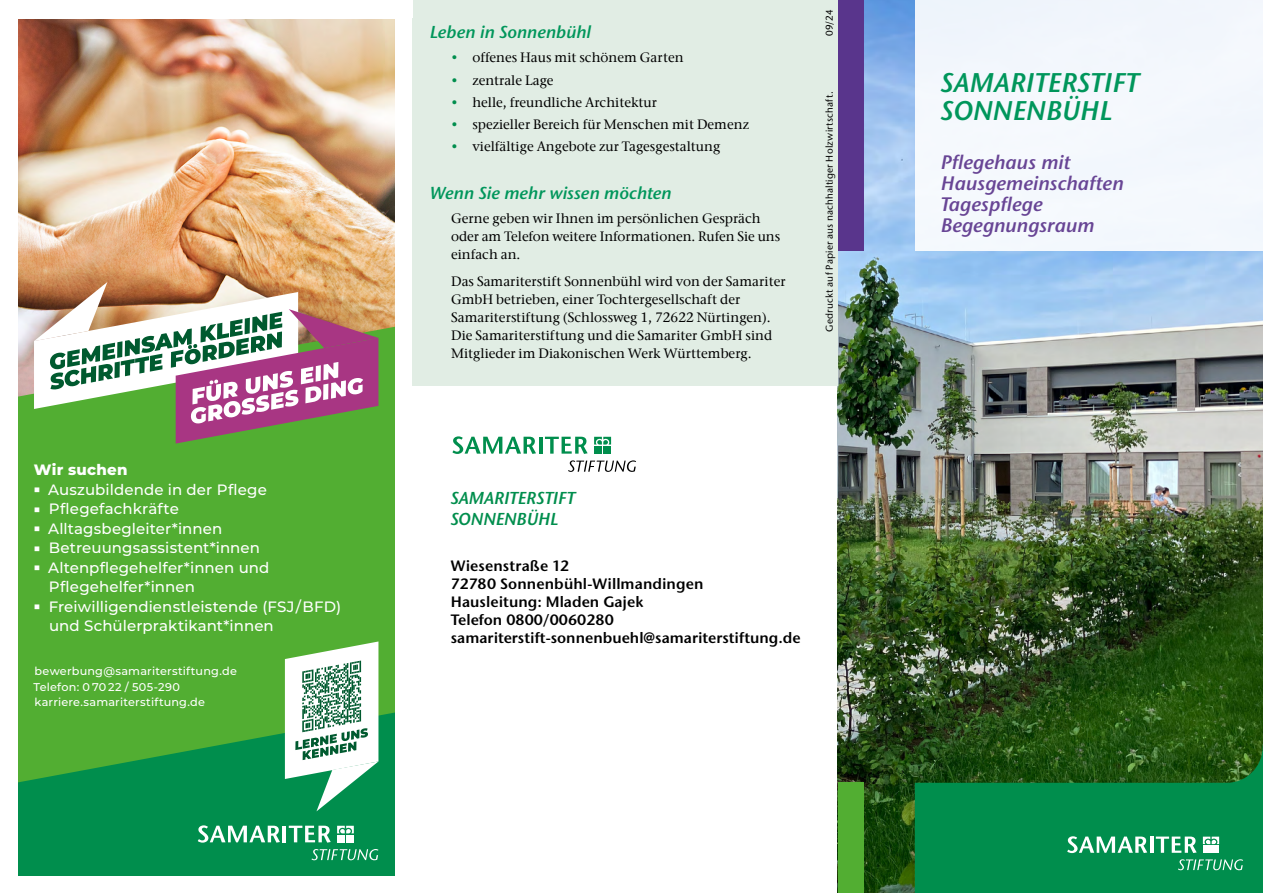
<style>
.page{position:relative;width:1263px;height:893px;background:#fff}
.page>*{position:absolute;margin:0;border:0;box-sizing:border-box;transform-origin:0 0}
.t1{font:italic 600 27px/28px "Stone Sans ITC Pro";color:#00965b}
.t2{font:italic 600 19.5px/21px "Stone Sans ITC Pro";color:#684595}
.t3{font:italic 600 17.25px "Stone Sans ITC Pro";color:#00965b}
.t4{font:italic 600 17.25px/21px "Stone Sans ITC Pro";letter-spacing:-.01em;color:#008e4d}
.t5{font:500 15px/19.5px "Montserrat";letter-spacing:.005em;color:#fff}
.t6{font:600 15px/18px "Stone Sans ITC Pro";color:#000}
.t7{font:800 15px "Montserrat";letter-spacing:.015em;color:#fff}
.t8{font:500 13.5px/18px "ITC Stone Serif Com";color:#000}
.t9{font:500 11.25px/15.3px "Montserrat";letter-spacing:.015em;color:#fff}
.t10{font:500 9.9px "Stone Sans ITC Pro";letter-spacing:.025em;color:#000}
.s1{font-size:12px}
.s2{font-family:"Stone Sans ITC Pro";color:#008e4d}
.s3{color:#008e4d}
</style>
<div class="page">
<div style="left:17px;top:110px;width:378px;height:767px;background:#52ae32"></div>
<svg style="left:17px;top:712px;width:378px;height:164px;fill:#008e4d"></svg>
<img style="left:17px;top:19px;width:378px;height:378px">
<svg style="left:34px;top:282px;width:344px;height:162px"></svg>
<svg style="left:285px;top:641px;width:93px;height:170px;background:#9ccab0"></svg>
<svg style="left:198px;top:825px;width:82px;height:18px"></svg>
<hr style="left:283px;top:826px;width:3px;height:16px;background:#fff">
<svg style="left:289px;top:826px;width:42px;height:17px"></svg>
<svg style="left:311px;top:849px;width:67px;height:11px"></svg>
<svg style="left:337px;top:826px;width:17px;height:7px"></svg>
<div style="left:337px;top:835px;width:8px;height:7px;background:#fff"></div>
<div style="left:346px;top:835px;width:8px;height:7px;background:#fff"></div>
<img style="left:838px;top:0;width:425px;height:893px">
<div style="left:915px;top:0;width:348px;height:251px;background:#f4f8fd"></div>
<div style="left:412px;top:0;width:426px;height:386px;background:#e1ede4"></div>
<svg style="left:915px;top:695px;width:348px;height:198px;background:#107132"></svg>
<svg style="left:1067px;top:836px;width:80px;height:17px"></svg>
<hr style="left:1150px;top:836px;width:3px;height:17px;background:#fff">
<svg style="left:1156px;top:836px;width:41px;height:17px"></svg>
<svg style="left:1178px;top:859px;width:65px;height:11px"></svg>
<svg style="left:1203px;top:837px;width:16px;height:7px"></svg>
<div style="left:1203px;top:845px;width:7px;height:8px;background:#fff"></div>
<div style="left:1212px;top:845px;width:7px;height:8px;background:#fff"></div>
<div style="left:838px;top:783px;width:25px;height:110px;background:#52ae32"></div>
<div style="left:838px;top:0;width:25px;height:251px;background:#59358c"></div>
<svg style="left:452px;top:436px;width:84px;height:18px"></svg>
<hr style="left:539px;top:437px;width:3px;height:17px;background:#008e4d">
<svg style="left:545px;top:437px;width:43px;height:17px"></svg>
<svg style="left:568px;top:460px;width:68px;height:12px"></svg>
<svg style="left:594px;top:437px;width:17px;height:8px"></svg>
<div style="left:594px;top:446px;width:8px;height:8px;background:#008e4d"></div>
<div style="left:603px;top:446px;width:8px;height:8px;background:#008e4d"></div>
<div style="left:0;top:876px;width:412px;height:17px;background:#fff"></div>
<p class="t7" style="left:34px;top:459px;width:95px">Wir suchen</p>
<p class="t5" style="left:34px;top:479px;width:235px"><span class="s1">■</span> Auszubildende in der Pflege</p>
<p class="t5" style="left:34px;top:498px;width:147px"><span class="s1">■</span> Pflegefachkräfte</p>
<p class="t5" style="left:34px;top:518px;width:190px"><span class="s1">■</span> Alltagsbegleiter*innen</p>
<p class="t5" style="left:34px;top:537px;width:228px"><span class="s1">■</span> Betreuungsassistent*innen</p>
<p class="t5" style="left:49px;top:557px;width:222px;text-indent:-15px"><span class="s1">■</span> Altenpflegehelfer*innen und<br>Pflegehelfer*innen</p>
<p class="t5" style="left:49px;top:596px;width:293px;text-indent:-15px"><span class="s1">■</span> Freiwilligendienstleistende (FSJ / BFD) und Schülerpraktikant*innen</p>
<p class="t9" style="left:34px;top:663px;width:205px">bewerbung@samariterstiftung.de<br>Telefon: 0 70 22 / 505-290 karriere.samariterstiftung.de</p>
<p class="t3" style="left:430px;top:21px;width:163px">Leben in Sonnenbühl</p>
<p class="t8" style="left:451px;top:49px;width:234px"><span class="s2">•</span> offenes Haus mit schönem Garten</p>
<p class="t8" style="left:451px;top:71px;width:104px"><span class="s3">•</span> zentrale Lage</p>
<p class="t8" style="left:451px;top:93px;width:207px"><span class="s3">•</span> helle, freundliche Architektur</p>
<p class="t8" style="left:451px;top:115px;width:299px"><span class="s3">•</span> spezieller Bereich für Menschen mit Demenz</p>
<p class="t8" style="left:451px;top:138px;width:271px"><span class="s3">•</span> vielfältige Angebote zur Tagesgestaltung</p>
<p class="t3" style="left:430px;top:182px;width:243px">Wenn Sie mehr wissen möchten</p>
<p class="t8" style="left:451px;top:210px;width:331px">Gerne geben wir Ihnen im persönlichen Gespräch oder am Telefon weitere Informationen. Rufen Sie uns einfach an.</p>
<p class="t8" style="left:451px;top:272px;width:336px">Das Samariterstift Sonnenbühl wird von der Samariter GmbH betrieben, einer Tochtergesellschaft der Samariterstiftung (Schlossweg 1, 72622 Nürtingen).<br>Die Samariterstiftung und die Samariter GmbH sind Mitglieder im Diakonischen Werk Württemberg.</p>
<p class="t10" style="left:823px;top:36px;width:28px;rotate:-90deg">09/24</p>
<p class="t10" style="left:823px;top:332px;width:242px;rotate:-90deg">Gedruckt auf Papier aus nachhaltiger Holzwirtschaft.</p>
<p class="t4" style="left:451px;top:488px;width:126px">SAMARITERSTIFT<br>SONNENBÜHL</p>
<p class="t6" style="left:451px;top:556px;width:351px">Wiesenstraße 12<br>72780 Sonnenbühl-Willmandingen<br>Hausleitung: Mladen Gajek<br>Telefon 0800/0060280 samariterstift-sonnenbuehl@samariterstiftung.de</p>
<h1 class="t1" style="left:941px;top:69px;width:200px">SAMARITERSTIFT<br>SONNENBÜHL</h1>
<h2 class="t2" style="left:941px;top:152px;width:184px">Pflegehaus mit<br>Hausgemeinschaften<br>Tagespflege<br>Begegnungsraum</h2>
</div>
